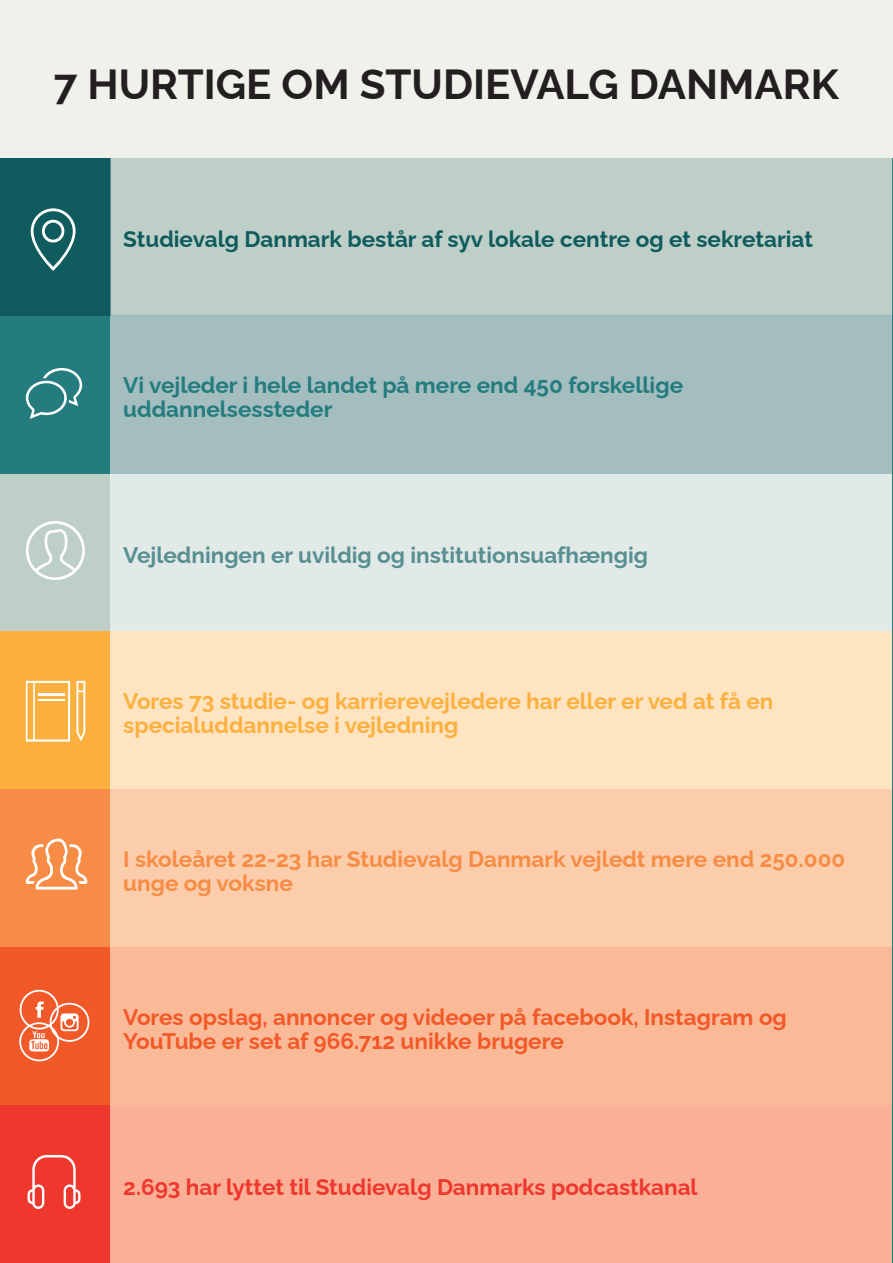
<style>
.page{position:relative;width:893px;height:1263px;background:#fff}
.page>*{position:absolute;margin:0;border:0;box-sizing:border-box;transform-origin:0 0}
.t1{font:700 42px "Raleway";color:#231f20}
.t2{font:700 22.5px/24px "Raleway";color:#f15929}
.t3{font:700 22.5px/24px "Raleway";color:#fbb03f}
.t4{font:700 22.5px/24px "Raleway";color:#f68c45}
.t5{font:700 22.5px/24px "Raleway";color:#247c7f}
.t6{font:700 22.5px "Raleway";color:#0f5b5d}
.t7{font:700 22.5px "Raleway";color:#ee372d}
.t8{font:700 22.5px "Raleway";color:#578f92}
</style>
<div class="page">
<div style="left:0;top:0;width:892px;height:158px;background:#f1f1eb"></div>
<svg style="left:0;top:158px;width:892px;height:473px;background:#acc3bd"></svg>
<div style="left:0;top:316px;width:111px;height:158px;background:#247c7f"></div>
<div style="left:111px;top:316px;width:781px;height:158px;background:#a4bdbf"></div>
<div style="left:111px;top:474px;width:781px;height:157px;background:#e2eae7"></div>
<div style="left:0;top:631px;width:111px;height:158px;background:#fbb03f"></div>
<div style="left:111px;top:631px;width:781px;height:158px;background:#fee4c0"></div>
<div style="left:0;top:789px;width:111px;height:158px;background:#f68c45"></div>
<div style="left:111px;top:789px;width:781px;height:158px;background:#fccdaa"></div>
<div style="left:0;top:947px;width:111px;height:158px;background:#f15929"></div>
<div style="left:111px;top:947px;width:781px;height:158px;background:#fab997"></div>
<div style="left:0;top:1105px;width:111px;height:158px;background:#ee372d"></div>
<div style="left:111px;top:1105px;width:781px;height:158px;background:#f9b096"></div>
<svg style="left:26px;top:368px;width:56px;height:51px"></svg>
<svg style="left:26px;top:838px;width:61px;height:51px"></svg>
<svg style="left:28px;top:1155px;width:52px;height:54px"></svg>
<svg style="left:19px;top:990px;width:70px;height:71px"></svg>
<svg style="left:31px;top:208px;width:45px;height:63px;background:#427e7f"></svg>
<svg style="left:26px;top:521px;width:59px;height:59px"></svg>
<svg style="left:26px;top:681px;width:44px;height:60px"></svg>
<svg style="left:76px;top:681px;width:9px;height:60px"></svg>
<h1 class="t1" style="left:54px;top:50px;width:786px">7 HURTIGE OM STUDIEVALG DANMARK</h1>
<p class="t6" style="left:123px;top:221px;width:691px">Studievalg Danmark består af syv lokale centre og et sekretariat</p>
<p class="t5" style="left:123px;top:371px;width:561px">Vi vejleder i hele landet på mere end 450 forskellige uddannelsessteder</p>
<p class="t8" style="left:123px;top:537px;width:526px">Vejledningen er uvildig og institutionsuafhængig</p>
<p class="t3" style="left:123px;top:686px;width:652px">Vores 73 studie- og karrierevejledere har eller er ved at få en specialuddannelse i vejledning</p>
<p class="t4" style="left:123px;top:844px;width:723px">I skoleåret 22-23 har Studievalg Danmark vejledt mere end 250.000 unge og voksne</p>
<p class="t2" style="left:123px;top:1002px;width:665px">Vores opslag, annoncer og videoer på facebook, Instagram og<br>YouTube er set af 966.712 unikke brugere</p>
<p class="t7" style="left:123px;top:1169px;width:576px">2.693 har lyttet til Studievalg Danmarks podcastkanal</p>
</div>
